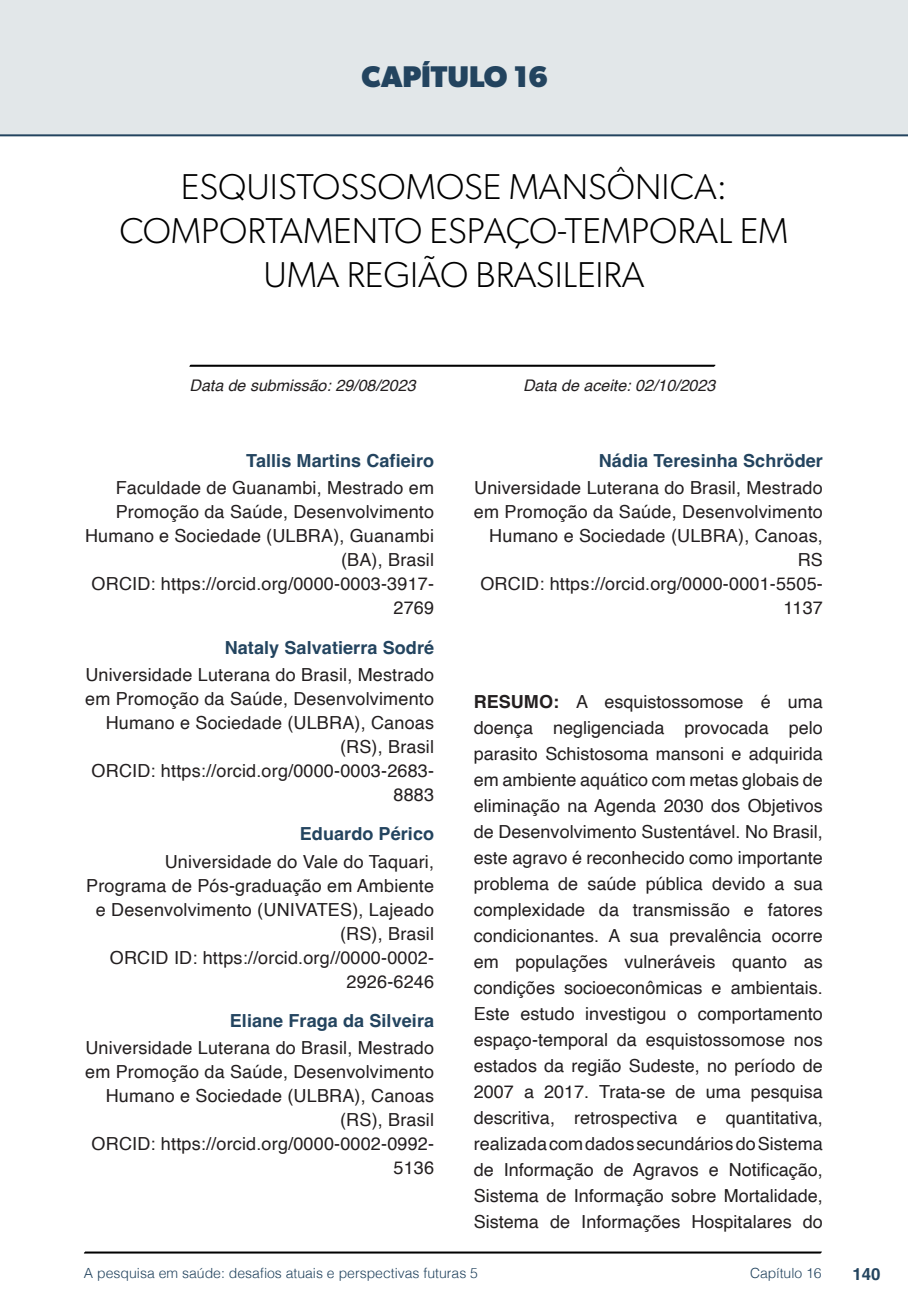
<style>
.page{position:relative;width:908px;height:1304px;background:#fff}
.page>*{position:absolute;margin:0;border:0;box-sizing:border-box;transform-origin:0 0}
.t1{font:300 36px/44px "Gibson";color:#000;text-align:center}
.t2{font:700 30px "Gibson";color:#23445f}
.t3{font:18px/24px "Helvetica";letter-spacing:.01em;color:#231f20;text-align:right}
.t4{font:700 18px "Helvetica";letter-spacing:.005em;color:#23445f}
.t5{font:700 16.8px "Helvetica";color:#23445f}
.t6{font:italic 16px "Helvetica";color:#231f20}
.t7{font:300 14px "Helvetica";color:#23445f}
.s1{font-weight:700}
</style>
<div class="page">
<svg style="left:84px;top:1251px;width:737px;height:3px;background:#515151"></svg>
<svg style="left:189px;top:364px;width:526px;height:3px;background:#4f4f4f"></svg>
<div style="left:0;top:0;width:907px;height:136px;background:#e2e7e9"></div>
<div style="left:44px;top:72px;width:68px;height:61px;background:#e2e7e9"></div>
<h2 class="t2" style="left:361px;top:58px;width:188px">CAPÍTULO 16</h2>
<h1 class="t1" style="left:119px;top:164px;width:670px">ESQUISTOSSOMOSE MANSÔNICA:<br>COMPORTAMENTO ESPAÇO-TEMPORAL EM<br>UMA REGIÃO BRASILEIRA</h1>
<p class="t6" style="left:189px;top:373px;width:227px">Data de submissão: 29/08/2023</p>
<p class="t6" style="left:523px;top:373px;width:194px">Data de aceite: 02/10/2023</p>
<p class="t4" style="left:246px;top:450px;width:189px">Tallis Martins Cafieiro</p>
<p class="t3" style="left:85px;top:477px;width:350px">Faculdade de Guanambi, Mestrado em<br>Promoção da Saúde, Desenvolvimento<br>Humano e Sociedade (ULBRA), Guanambi (BA), Brasil<br>ORCID: https://orcid.org/0000-0003-3917-<br>2769</p>
<p class="t4" style="left:225px;top:636px;width:211px">Nataly Salvatierra Sodré</p>
<p class="t3" style="left:85px;top:663px;width:350px">Universidade Luterana do Brasil, Mestrado em Promoção da Saúde, Desenvolvimento<br>Humano e Sociedade (ULBRA), Canoas (RS), Brasil<br>ORCID: https://orcid.org/0000-0003-2683-<br>8883</p>
<p class="t4" style="left:300px;top:823px;width:136px">Eduardo Périco</p>
<p class="t3" style="left:86px;top:850px;width:349px">Universidade do Vale do Taquari,<br>Programa de Pós-graduação em Ambiente e Desenvolvimento (UNIVATES), Lajeado (RS), Brasil<br>ORCID ID: https://orcid.org//0000-0002-<br>2926-6246</p>
<p class="t4" style="left:230px;top:1010px;width:206px">Eliane Fraga da Silveira</p>
<p class="t3" style="left:85px;top:1037px;width:350px">Universidade Luterana do Brasil, Mestrado em Promoção da Saúde, Desenvolvimento<br>Humano e Sociedade (ULBRA), Canoas (RS), Brasil<br>ORCID: https://orcid.org/0000-0002-0992-<br>5136</p>
<p class="t4" style="left:598px;top:450px;width:225px">Nádia Teresinha Schröder</p>
<p class="t3" style="left:473px;top:476px;width:350px">Universidade Luterana do Brasil, Mestrado em Promoção da Saúde, Desenvolvimento<br>Humano e Sociedade (ULBRA), Canoas,<br>RS<br>ORCID: https://orcid.org/0000-0001-5505-<br>1137</p>
<p class="t3" style="left:473px;top:689px;width:350px;line-height:26px;text-align:justify"><span class="s1">RESUMO:</span> A esquistossomose é uma doença negligenciada provocada pelo parasito Schistosoma mansoni e adquirida em ambiente aquático com metas globais de eliminação na Agenda 2030 dos Objetivos de Desenvolvimento Sustentável. No Brasil, este agravo é reconhecido como importante problema de saúde pública devido a sua complexidade da transmissão e fatores condicionantes. A sua prevalência ocorre em populações vulneráveis quanto as condições socioeconômicas e ambientais.<br>Este estudo investigou o comportamento espaço-temporal da esquistossomose nos estados da região Sudeste, no período de 2007 a 2017. Trata-se de uma pesquisa descritiva, retrospectiva e quantitativa, realizada com dados secundários do Sistema de Informação de Agravos e Notificação, Sistema de Informação sobre Mortalidade, Sistema de Informações Hospitalares do</p>
<p class="t7" style="left:84px;top:1261px;width:395px">A pesquisa em saúde: desafios atuais e perspectivas futuras 5</p>
<p class="t7" style="left:749px;top:1261px;width:73px">Capítulo 16</p>
<p class="t5" style="left:851px;top:1264px;width:30px">140</p>
</div>
